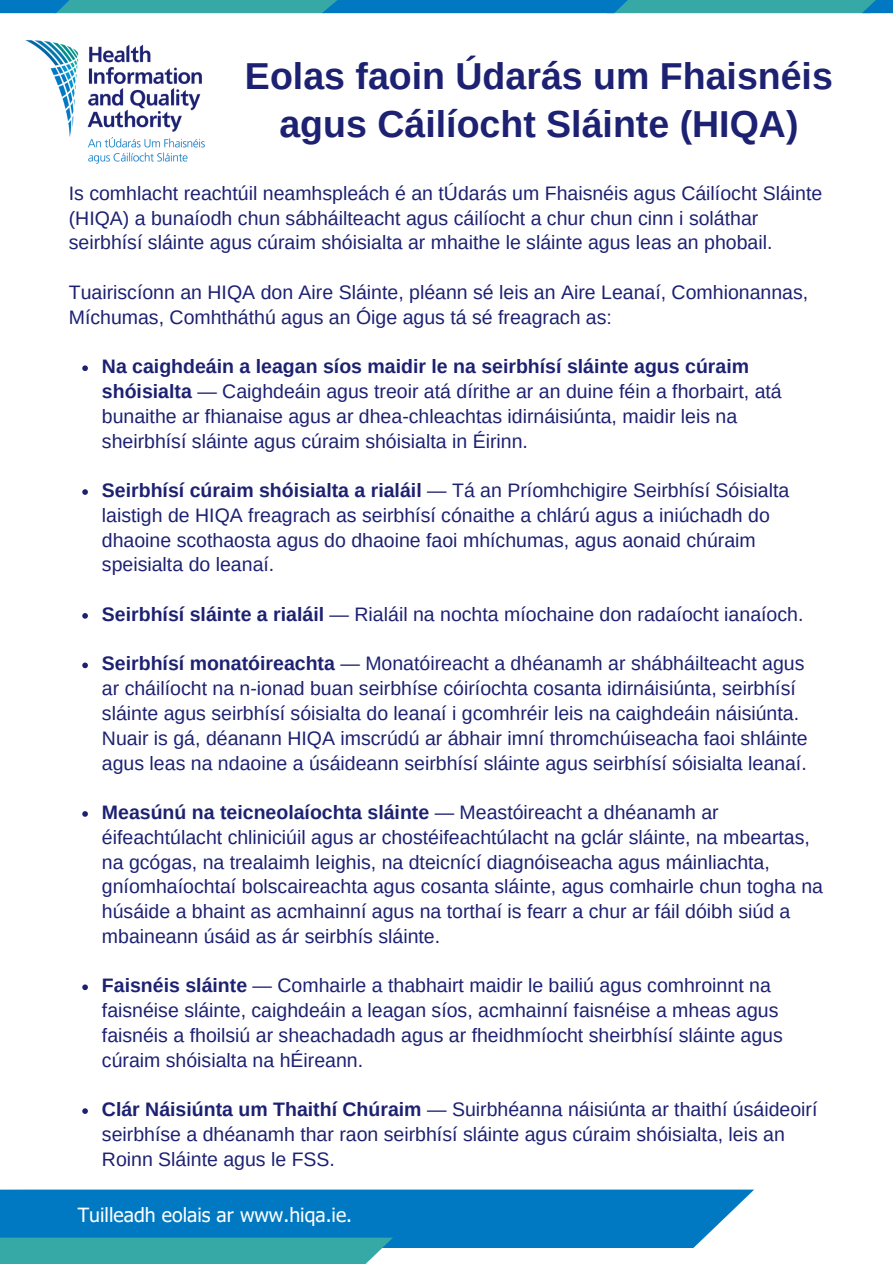
<style>
.page{position:relative;width:893px;height:1264px;background:#fff}
.page>*{position:absolute;margin:0;border:0;box-sizing:border-box;transform-origin:0 0}
.t1{font:700 37.5px/48.3px "Arimo";color:#1d2172;text-align:center}
.t2{font:19.5px/24.8px "Arimo";color:#1d2172}
.t3{font:19.5px "Tahoma";color:#fff}
.s1{font-weight:700}
</style>
<div class="page">
<div style="left:0;top:1189px;width:754px;height:59px;background:#0079c2"></div>
<div style="left:0;top:1237px;width:393px;height:26px;background:#36a9a6"></div>
<svg style="left:0;top:0;width:861px;height:13px;background:#1f95b1"></svg>
<svg style="left:861px;top:0;width:31px;height:13px"></svg>
<svg style="left:82px;top:365px;width:6px;height:6px"></svg>
<svg style="left:82px;top:489px;width:6px;height:6px"></svg>
<svg style="left:82px;top:613px;width:6px;height:5px"></svg>
<svg style="left:82px;top:662px;width:6px;height:6px"></svg>
<svg style="left:82px;top:811px;width:6px;height:5px"></svg>
<svg style="left:82px;top:984px;width:6px;height:6px"></svg>
<svg style="left:82px;top:1108px;width:6px;height:5px"></svg>
<img style="left:25px;top:40px;width:180px;height:124px">
<p class="t1" style="left:245px;top:51px;width:589px">Eolas faoin Údarás um Fhaisnéis agus Cáilíocht Sláinte (HIQA)</p>
<p class="t2" style="left:69px;top:181px;width:755px">Is comhlacht reachtúil neamhspleách é an tÚdarás um Fhaisnéis agus Cáilíocht Sláinte (HIQA) a bunaíodh chun sábháilteacht agus cáilíocht a chur chun cinn i soláthar seirbhísí sláinte agus cúraim shóisialta ar mhaithe le sláinte agus leas an phobail.</p>
<h1 class="t2" style="left:69px;top:280px;width:741px">Tuairiscíonn an HIQA don Aire Sláinte, pléann sé leis an Aire Leanaí, Comhionannas,<br>Míchumas, Comhtháthú agus an Óige agus tá sé freagrach as:</h1>
<p class="t2" style="left:102px;top:354px;width:681px"><span class="s1">Na caighdeáin a leagan síos maidir le na seirbhísí sláinte agus cúraim shóisialta</span> — Caighdeáin agus treoir atá dírithe ar an duine féin a fhorbairt, atá bunaithe ar fhianaise agus ar dhea-chleachtas idirnáisiúnta, maidir leis na sheirbhísí sláinte agus cúraim shóisialta in Éirinn.</p>
<p class="t2" style="left:102px;top:478px;width:688px"><span class="s1">Seirbhísí cúraim shóisialta a rialáil</span> — Tá an Príomhchigire Seirbhísí Sóisialta laistigh de HIQA freagrach as seirbhísí cónaithe a chlárú agus a iniúchadh do dhaoine scothaosta agus do dhaoine faoi mhíchumas, agus aonaid chúraim speisialta do leanaí.</p>
<p class="t2" style="left:102px;top:601px;width:703px"><span class="s1">Seirbhísí sláinte a rialáil</span> — Rialáil na nochta míochaine don radaíocht ianaíoch.</p>
<p class="t2" style="left:102px;top:651px;width:707px"><span class="s1">Seirbhísí monatóireachta</span> — Monatóireacht a dhéanamh ar shábháilteacht agus ar cháilíocht na n-ionad buan seirbhíse cóiríochta cosanta idirnáisiúnta, seirbhísí sláinte agus seirbhísí sóisialta do leanaí i gcomhréir leis na caighdeáin náisiúnta.<br>Nuair is gá, déanann HIQA imscrúdú ar ábhair imní thromchúiseacha faoi shláinte agus leas na ndaoine a úsáideann seirbhísí sláinte agus seirbhísí sóisialta leanaí.</p>
<p class="t2" style="left:102px;top:799px;width:722px"><span class="s1">Measúnú na teicneolaíochta sláinte</span> — Meastóireacht a dhéanamh ar éifeachtúlacht chliniciúil agus ar chostéifeachtúlacht na gclár sláinte, na mbeartas, na gcógas, na trealaimh leighis, na dteicnící diagnóiseacha agus máinliachta, gníomhaíochtaí bolscaireachta agus cosanta sláinte, agus comhairle chun togha na húsáide a bhaint as acmhainní agus na torthaí is fearr a chur ar fáil dóibh siúd a mbaineann úsáid as ár seirbhís sláinte.</p>
<p class="t2" style="left:102px;top:973px;width:682px"><span class="s1">Faisnéis sláinte</span> — Comhairle a thabhairt maidir le bailiú agus comhroinnt na faisnéise sláinte, caighdeáin a leagan síos, acmhainní faisnéise a mheas agus faisnéis a fhoilsiú ar sheachadadh agus ar fheidhmíocht sheirbhísí sláinte agus cúraim shóisialta na hÉireann.</p>
<p class="t2" style="left:102px;top:1096px;width:717px"><span class="s1">Clár Náisiúnta um Thaithí Chúraim</span> — Suirbhéanna náisiúnta ar thaithí úsáideoirí seirbhíse a dhéanamh thar raon seirbhísí sláinte agus cúraim shóisialta, leis an<br>Roinn Sláinte agus le FSS.</p>
<p class="t3" style="left:78px;top:1202px;width:276px">Tuilleadh eolais ar www.hiqa.ie.</p>
</div>
